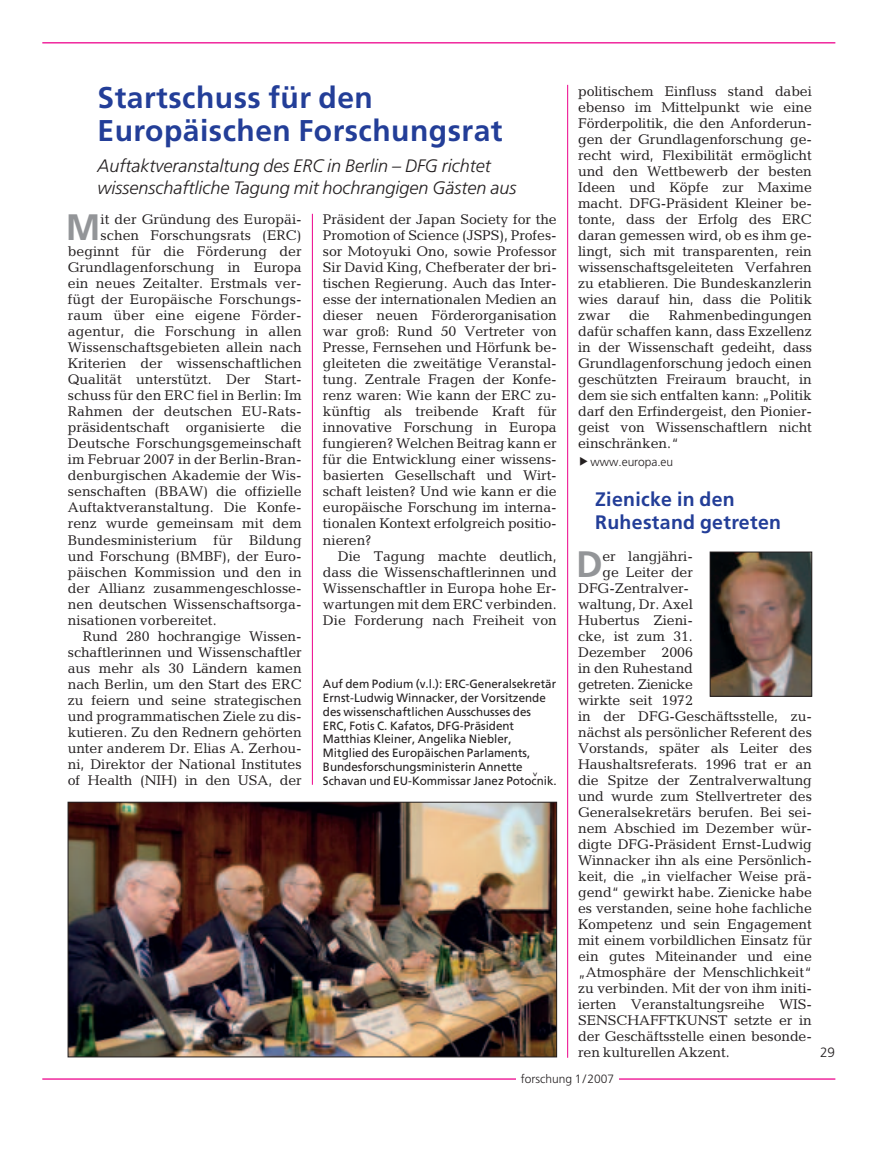
<style>
.page{position:relative;width:893px;height:1149px;background:#fff}
.page>*{position:absolute;margin:0;border:0;box-sizing:border-box;transform-origin:0 0}
.t1{font:700 36.75px "Frutiger";color:#939598}
.t2{font:700 30px/33px "Frutiger";letter-spacing:.015em;color:#233e98}
.t3{font:700 19.5px/23.5px "Frutiger";letter-spacing:.015em;color:#233e98}
.t4{font:italic 300 18px/21.6px "Frutiger";color:#231f20}
.t5{font:14.1px/16px "Candida";letter-spacing:-.005em;color:#231f20;text-align:justify}
.t6{font:14.1px "Candida";letter-spacing:-.03em;color:#231f20}
.t7{font:300 13.5px "Frutiger";color:#231f20}
.t8{font:12px/13.8px "Frutiger";color:#231f20}
.t9{font:300 12px "Frutiger";color:#231f20}
.t10{font:9px "Frutiger";color:#231f20}
</style>
<div class="page">
<hr style="left:42px;top:42px;width:793px;height:1px;background:#ed028c">
<hr style="left:42px;top:1078px;width:793px;height:1px;background:#ed028c">
<hr style="left:312px;top:214px;width:1px;height:570px;background:#ed028c">
<hr style="left:567px;top:85px;width:1px;height:972px;background:#ed028c">
<div style="left:516px;top:1073px;width:102px;height:16px;background:#fff"></div>
<img style="left:712px;top:553px;width:98px;height:141px">
<div style="left:710px;top:551px;width:102px;height:145px;border:1px solid #231f20"></div>
<img style="left:70px;top:803px;width:485px;height:251px">
<div style="left:68px;top:801px;width:489px;height:255px;border:1px solid #231f20"></div>
<h2 class="t2" style="left:98px;top:83px;width:406px">Startschuss für den<br>Europäischen Forschungsrat</h2>
<p class="t4" style="left:98px;top:156px;width:420px">Auftaktveranstaltung des ERC in Berlin – DFG richtet wissenschaftliche Tagung mit hochrangigen Gästen aus</p>
<h1 class="t1" style="left:66px;top:212px;width:36px">M</h1>
<p class="t5" style="left:101px;top:213px;width:203px">it der Gründung des Europäi-</p>
<p class="t5" style="left:101px;top:229px;width:203px">schen Forschungsrats (ERC)</p>
<p class="t5" style="left:68px;top:245px;width:235px">beginnt für die Förderung der</p>
<p class="t5" style="left:68px;top:261px;width:235px">Grundlagenforschung in Europa</p>
<p class="t5" style="left:68px;top:277px;width:235px">ein neues Zeitalter. Erstmals ver-</p>
<p class="t5" style="left:68px;top:293px;width:235px">fügt der Europäische Forschungs-</p>
<p class="t5" style="left:68px;top:309px;width:235px">raum über eine eigene Förder-</p>
<p class="t5" style="left:68px;top:325px;width:235px">agentur, die Forschung in allen</p>
<p class="t5" style="left:68px;top:341px;width:235px">Wissenschaftsgebieten allein nach</p>
<p class="t5" style="left:68px;top:357px;width:235px">Kriterien der wissenschaftlichen</p>
<p class="t5" style="left:68px;top:373px;width:235px">Qualität unterstützt. Der Start-</p>
<p class="t5" style="left:68px;top:389px;width:235px">schuss für den ERC fiel in Berlin: Im</p>
<p class="t5" style="left:68px;top:405px;width:235px">Rahmen der deutschen EU-Rats-</p>
<p class="t5" style="left:68px;top:421px;width:235px">präsidentschaft organisierte die</p>
<p class="t5" style="left:68px;top:437px;width:235px">Deutsche Forschungsgemeinschaft</p>
<p class="t5" style="left:68px;top:453px;width:235px">im Februar 2007 in der Berlin-Bran-</p>
<p class="t5" style="left:68px;top:469px;width:235px">denburgischen Akademie der Wis-</p>
<p class="t5" style="left:68px;top:485px;width:235px">senschaften (BBAW) die offizielle</p>
<p class="t5" style="left:68px;top:501px;width:235px">Auftaktveranstaltung. Die Konfe-</p>
<p class="t5" style="left:68px;top:517px;width:235px">renz wurde gemeinsam mit dem</p>
<p class="t5" style="left:68px;top:533px;width:235px">Bundesministerium für Bildung</p>
<p class="t5" style="left:68px;top:549px;width:235px">und Forschung (BMBF), der Euro-</p>
<p class="t5" style="left:68px;top:565px;width:235px">päischen Kommission und den in</p>
<p class="t5" style="left:68px;top:581px;width:235px">der Allianz zusammengeschlosse-</p>
<p class="t5" style="left:68px;top:597px;width:235px">nen deutschen Wissenschaftsorga-</p>
<p class="t5" style="left:68px;top:613px;width:150px">nisationen vorbereitet.</p>
<p class="t5" style="left:83px;top:629px;width:220px">Rund 280 hochrangige Wissen-</p>
<p class="t5" style="left:68px;top:645px;width:235px">schaftlerinnen und Wissenschaftler</p>
<p class="t5" style="left:68px;top:661px;width:235px">aus mehr als 30 Ländern kamen</p>
<p class="t5" style="left:68px;top:677px;width:235px">nach Berlin, um den Start des ERC</p>
<p class="t5" style="left:68px;top:693px;width:235px">zu feiern und seine strategischen</p>
<p class="t5" style="left:68px;top:709px;width:235px">und programmatischen Ziele zu dis-</p>
<p class="t5" style="left:68px;top:725px;width:235px">kutieren. Zu den Rednern gehörten</p>
<p class="t5" style="left:68px;top:741px;width:235px">unter anderem Dr. Elias A. Zerhou-</p>
<p class="t5" style="left:68px;top:757px;width:235px">ni, Direktor der National Institutes</p>
<p class="t5" style="left:68px;top:773px;width:235px">of Health (NIH) in den USA, der</p>
<p class="t5" style="left:323px;top:213px;width:235px">Präsident der Japan Society for the Promotion of Science (JSPS), Profes&shy;sor Motoyuki Ono, sowie Professor Sir David King, Chefberater der bri&shy;tischen Regierung. Auch das Inter&shy;esse der internationalen Medien an dieser neuen Förderorganisation war groß: Rund 50 Vertreter von Presse, Fernsehen und Hörfunk be&shy;gleiteten die zweitätige Veranstal&shy;tung. Zentrale Fragen der Konfe&shy;renz waren: Wie kann der ERC zu&shy;künftig als treibende Kraft für innovative Forschung in Europa fungieren? Welchen Beitrag kann er für die Entwicklung einer wissens&shy;basierten Gesellschaft und Wirt&shy;schaft leisten? Und wie kann er die europäische Forschung im interna&shy;tionalen Kontext erfolgreich positio&shy;nieren?</p>
<p class="t5" style="left:323px;top:549px;width:235px;text-indent:15px">Die Tagung machte deutlich, dass die Wissenschaftlerinnen und Wissenschaftler in Europa hohe Er&shy;wartungen mit dem ERC verbinden.<br>Die Forderung nach Freiheit von</p>
<p class="t8" style="left:323px;top:677px;width:235px">Auf dem Podium (v.l.): ERC-Generalsekretär Ernst-Ludwig Winnacker, der Vorsitzende des wissenschaftlichen Ausschusses des ERC, Fotis C. Kafatos, DFG-Präsident Matthias Kleiner, Angelika Niebler, Mitglied des Europäischen Parlaments, Bundesforschungsministerin Annette Schavan und EU-Kommissar Janez Potocnik.</p>
<p class="t10" style="left:538px;top:777px;width:7px;rotate:-180deg">^</p>
<p class="t5" style="left:578px;top:85px;width:235px">politischem Einfluss stand dabei ebenso im Mittelpunkt wie eine Förderpolitik, die den Anforderun&shy;gen der Grundlagenforschung ge&shy;recht wird, Flexibilität ermöglicht und den Wettbewerb der besten Ideen und Köpfe zur Maxime macht. DFG-Präsident Kleiner be&shy;tonte, dass der Erfolg des ERC daran gemessen wird, ob es ihm ge&shy;lingt, sich mit transparenten, rein wissenschaftsgeleiteten Verfahren zu etablieren. Die Bundeskanzlerin wies darauf hin, dass die Politik zwar</p>
<p class="t5" style="left:578px;top:309px;width:235px;text-indent:91px">Rahmenbedingungen dafür schaffen kann, dass Exzellenz in der Wissenschaft gedeiht, dass Grundlagenforschung jedoch einen geschützten Freiraum braucht, in dem sie sich entfalten kann: „Politik darf den Erfindergeist, den Pionier&shy;geist von Wissenschaftlern nicht einschränken.“</p>
<p class="t9" style="left:591px;top:456px;width:84px">www.europa.eu</p>
<p class="t5" style="left:629px;top:309px;width:22px">die</p>
<h3 class="t3" style="left:595px;top:488px;width:187px">Zienicke in den<br>Ruhestand getreten</h3>
<h1 class="t1" style="left:576px;top:549px;width:28px">D</h1>
<p class="t5" style="left:602px;top:549px;width:92px">er langjähri-</p>
<p class="t5" style="left:602px;top:565px;width:92px">ge Leiter der</p>
<p class="t5" style="left:578px;top:581px;width:112px">DFG-Zentralver-</p>
<p class="t5" style="left:578px;top:597px;width:116px">waltung, Dr. Axel</p>
<p class="t5" style="left:578px;top:613px;width:116px">Hubertus Zieni-</p>
<p class="t5" style="left:578px;top:629px;width:116px">cke, ist zum 31.</p>
<p class="t5" style="left:578px;top:645px;width:116px">Dezember 2006</p>
<p class="t5" style="left:578px;top:661px;width:116px">in den Ruhestand</p>
<p class="t6" style="left:578px;top:678px;width:116px">getreten. Zienicke</p>
<p class="t5" style="left:578px;top:693px;width:116px">wirkte seit 1972</p>
<p class="t5" style="left:578px;top:709px;width:235px">in der DFG-Geschäftsstelle, zu-</p>
<p class="t5" style="left:578px;top:725px;width:235px">nächst als persönlicher Referent des</p>
<p class="t5" style="left:578px;top:741px;width:235px">Vorstands, später als Leiter des</p>
<p class="t5" style="left:578px;top:757px;width:235px">Haushaltsreferats. 1996 trat er an</p>
<p class="t5" style="left:578px;top:773px;width:235px">die Spitze der Zentralverwaltung</p>
<p class="t5" style="left:578px;top:789px;width:235px">und wurde zum Stellvertreter des</p>
<p class="t5" style="left:578px;top:805px;width:235px">Generalsekretärs berufen. Bei sei-</p>
<p class="t5" style="left:578px;top:821px;width:235px">nem Abschied im Dezember wür-</p>
<p class="t5" style="left:578px;top:837px;width:235px">digte DFG-Präsident Ernst-Ludwig</p>
<p class="t5" style="left:578px;top:853px;width:235px">Winnacker ihn als eine Persönlich-</p>
<p class="t5" style="left:578px;top:869px;width:235px">keit, die „in vielfacher Weise prä-</p>
<p class="t5" style="left:578px;top:885px;width:235px">gend“ gewirkt habe. Zienicke habe</p>
<p class="t5" style="left:578px;top:901px;width:235px">es verstanden, seine hohe fachliche</p>
<p class="t5" style="left:578px;top:917px;width:235px">Kompetenz und sein Engagement</p>
<p class="t5" style="left:578px;top:933px;width:235px">mit einem vorbildlichen Einsatz für</p>
<p class="t5" style="left:578px;top:949px;width:235px">ein gutes Miteinander und eine</p>
<p class="t5" style="left:578px;top:965px;width:235px">„Atmosphäre der Menschlichkeit“</p>
<p class="t5" style="left:578px;top:981px;width:235px">zu verbinden. Mit der von ihm initi-</p>
<p class="t5" style="left:578px;top:997px;width:235px">ierten Veranstaltungsreihe WIS-</p>
<p class="t5" style="left:578px;top:1013px;width:235px">SENSCHAFFTKUNST setzte er in</p>
<p class="t5" style="left:578px;top:1029px;width:235px">der Geschäftsstelle einen besonde-</p>
<p class="t5" style="left:578px;top:1045px;width:153px">ren kulturellen Akzent.</p>
<p class="t9" style="left:521px;top:1073px;width:95px">forschung 1/2007</p>
<p class="t7" style="left:820px;top:1046px;width:16px">29</p>
</div>
